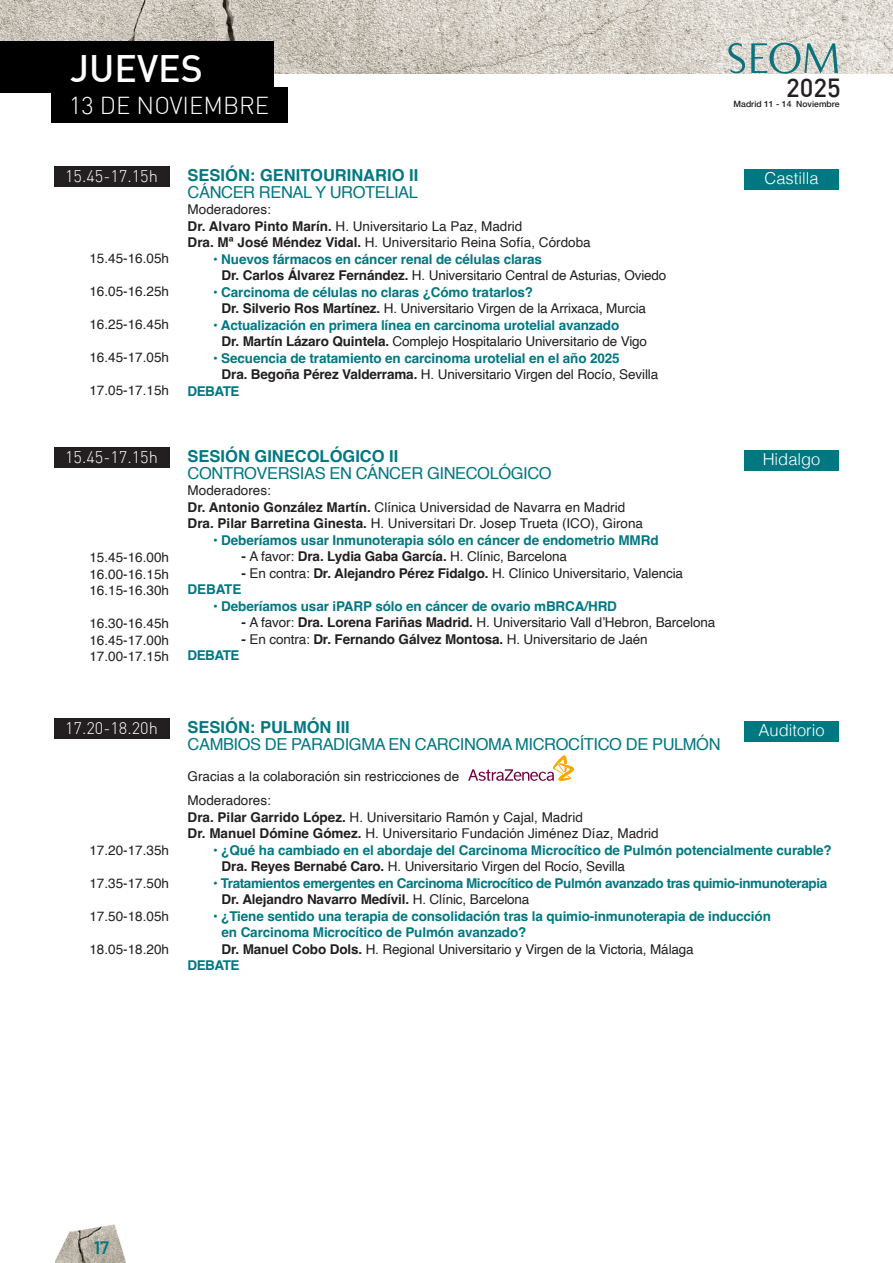
<style>
.page{position:relative;width:893px;height:1263px;background:#fff}
.page>*{position:absolute;margin:0;border:0;box-sizing:border-box;transform-origin:0 0}
.t1{font:500 37.5px "DIN";color:#fff}
.t2{font:500 25.65px "DIN";color:#231f20}
.t3{font:300 24px "DIN";color:#fff}
.t4{font:600 18px "Barlow";color:#007983}
.t5{font:16.5px "Helvetica";letter-spacing:-.025em;color:#007882}
.t6{font:700 16.5px "Helvetica";color:#007882}
.t7{font:300 16.5px "DIN";color:#fff}
.t8{font:300 16.5px "Helvetica";color:#fff}
.t9{font:13.5px "Helvetica";color:#231f20}
.t10{font:700 13.5px "Helvetica";letter-spacing:-.01em;color:#007882}
.t11{font:700 13.5px "Helvetica";letter-spacing:-.03em;color:#007882}
.t12{font:700 13.5px "Helvetica";letter-spacing:-.01em;color:#231f20}
.t13{font:500 8.7px "Helvetica Neue";color:#231f20}
.s1{font-weight:700}
.s2{font-weight:400}
</style>
<div class="page">
<img style="left:55px;top:1225px;width:71px;height:38px">
<img style="left:0;top:0;width:893px;height:74px">
<div style="left:0;top:42px;width:273px;height:51px;background:#000001"></div>
<div style="left:51px;top:87px;width:237px;height:36px;background:#000001"></div>
<svg style="left:728px;top:43px;width:17px;height:30px"></svg>
<svg style="left:751px;top:43px;width:87px;height:31px;background:#a3bbb8"></svg>
<div style="left:744px;top:169px;width:95px;height:21px;background:#007882"></div>
<div style="left:744px;top:721px;width:95px;height:21px;background:#007882"></div>
<div style="left:54px;top:166px;width:115px;height:21px;background:#231f20"></div>
<div style="left:54px;top:718px;width:115px;height:20px;background:#231f20"></div>
<div style="left:744px;top:450px;width:95px;height:21px;background:#007882"></div>
<div style="left:54px;top:447px;width:115px;height:21px;background:#231f20"></div>
<svg style="left:468px;top:755px;width:106px;height:26px"></svg>
<p class="t1" style="left:70px;top:45px;width:134px">JUEVES</p>
<p class="t3" style="left:69px;top:91px;width:202px">13 DE NOVIEMBRE</p>
<p class="t7" style="left:65px;top:166px;width:94px">15.45-17.15h</p>
<p class="t9" style="left:89px;top:248px;width:81px">15.45-16.05h</p>
<p class="t9" style="left:89px;top:281px;width:81px">16.05-16.25h</p>
<p class="t9" style="left:89px;top:314px;width:81px">16.25-16.45h</p>
<p class="t9" style="left:89px;top:347px;width:81px">16.45-17.05h</p>
<p class="t9" style="left:89px;top:380px;width:81px">17.05-17.15h</p>
<p class="t6" style="left:188px;top:166px;width:232px">SESIÓN: GENITOURINARIO II</p>
<p class="t5" style="left:188px;top:179px;width:232px">CÁNCER RENAL Y UROTELIAL</p>
<p class="t9" style="left:188px;top:199px;width:85px">Moderadores:</p>
<p class="t9" style="left:188px;top:216px;width:336px"><span class="s1">Dr. Alvaro Pinto Marín.</span> H. Universitario La Paz, Madrid</p>
<p class="t9" style="left:188px;top:232px;width:405px"><span class="s1">Dra. Mª José Méndez Vidal.</span> H. Universitario Reina Sofía, Córdoba</p>
<p class="t10" style="left:213px;top:251px;width:330px">• Nuevos fármacos en cáncer renal de células claras</p>
<p class="t9" style="left:222px;top:265px;width:446px"><span class="s1">Dr. Carlos Álvarez Fernández.</span> H. Universitario Central de Asturias, Oviedo</p>
<p class="t10" style="left:213px;top:284px;width:322px">• Carcinoma de células no claras ¿Cómo tratarlos?</p>
<p class="t9" style="left:222px;top:298px;width:426px"><span class="s1">Dr. Silverio Ros Martínez.</span> H. Universitario Virgen de la Arrixaca, Murcia</p>
<p class="t10" style="left:213px;top:317px;width:408px">• Actualización en primera línea en carcinoma urotelial avanzado</p>
<p class="t9" style="left:222px;top:331px;width:427px"><span class="s1">Dr. Martín Lázaro Quintela.</span> Complejo Hospitalario Universitario de Vigo</p>
<p class="t10" style="left:213px;top:350px;width:408px">• Secuencia de tratamiento en carcinoma urotelial en el año 2025</p>
<p class="t9" style="left:222px;top:364px;width:438px"><span class="s1">Dra. Begoña Pérez Valderrama.</span> H. Universitario Virgen del Rocío, Sevilla</p>
<p class="t10" style="left:188px;top:383px;width:53px">DEBATE</p>
<h2 class="t2" style="left:786px;top:71px;width:56px">2025</h2>
<p class="t13" style="left:733px;top:97px;width:107px">Madrid 11 - 14 Noviembre</p>
<p class="t8" style="left:764px;top:164px;width:56px">Castilla</p>
<p class="t6" style="left:188px;top:446px;width:212px">SESIÓN GINECOLÓGICO II</p>
<p class="t5" style="left:188px;top:460px;width:366px">CONTROVERSIAS EN CÁNCER GINECOLÓGICO</p>
<p class="t9" style="left:188px;top:480px;width:85px">Moderadores:</p>
<p class="t9" style="left:188px;top:497px;width:439px"><span class="s1">Dr. Antonio González Martín.</span> Clínica Universidad de Navarra en Madrid</p>
<p class="t9" style="left:188px;top:513px;width:457px"><span class="s1">Dra. Pilar Barretina Ginesta.</span> H. Universitari Dr. Josep Trueta (ICO), Girona</p>
<p class="t10" style="left:213px;top:532px;width:447px">• Deberíamos usar Inmunoterapia sólo en cáncer de endometrio MMRd</p>
<p class="t9" style="left:242px;top:546px;width:327px"><span class="s1">-</span> A favor: <span class="s1">Dra. Lydia Gaba García.</span> H. Clínic, Barcelona</p>
<p class="t9" style="left:242px;top:563px;width:443px"><span class="s1">-</span> En contra: <span class="s1">Dr. Alejandro Pérez Fidalgo.</span> H. Clínico Universitario, Valencia</p>
<p class="t10" style="left:188px;top:581px;width:55px">DEBATE</p>
<p class="t10" style="left:213px;top:598px;width:405px">• Deberíamos usar iPARP sólo en cáncer de ovario mBRCA/HRD</p>
<p class="t9" style="left:242px;top:612px;width:475px"><span class="s1">-</span> A favor: <span class="s1">Dra. Lorena Fariñas Madrid.</span> H. Universitario Vall d’Hebron, Barcelona</p>
<p class="t9" style="left:242px;top:629px;width:408px"><span class="s1">-</span> En contra: <span class="s1">Dr. Fernando Gálvez Montosa.</span> H. Universitario de Jaén</p>
<p class="t10" style="left:188px;top:647px;width:53px">DEBATE</p>
<p class="t7" style="left:65px;top:447px;width:94px">15.45-17.15h</p>
<p class="t8" style="left:763px;top:445px;width:59px">Hidalgo</p>
<p class="t9" style="left:89px;top:547px;width:81px">15.45-16.00h</p>
<p class="t9" style="left:89px;top:564px;width:81px">16.00-16.15h</p>
<p class="t9" style="left:89px;top:580px;width:81px">16.15-16.30h</p>
<p class="t9" style="left:89px;top:613px;width:81px">16.30-16.45h</p>
<p class="t9" style="left:89px;top:630px;width:81px">16.45-17.00h</p>
<p class="t9" style="left:89px;top:646px;width:81px">17.00-17.15h</p>
<p class="t7" style="left:65px;top:718px;width:94px">17.20-18.20h</p>
<p class="t9" style="left:89px;top:840px;width:81px">17.20-17.35h</p>
<p class="t9" style="left:89px;top:873px;width:81px">17.35-17.50h</p>
<p class="t9" style="left:89px;top:906px;width:81px">17.50-18.05h</p>
<p class="t9" style="left:89px;top:939px;width:81px">18.05-18.20h</p>
<p class="t6" style="left:188px;top:717px;width:164px">SESIÓN: PULMÓN III</p>
<p class="t5" style="left:188px;top:731px;width:535px">CAMBIOS DE PARADIGMA EN CARCINOMA MICROCÍTICO DE PULMÓN</p>
<p class="t9" style="left:188px;top:766px;width:273px">Gracias a la colaboración sin restricciones de</p>
<p class="t9" style="left:188px;top:790px;width:85px">Moderadores:</p>
<p class="t9" style="left:188px;top:807px;width:397px"><span class="s1">Dra. Pilar Garrido López.</span> H. Universitario Ramón y Cajal, Madrid</p>
<p class="t9" style="left:188px;top:823px;width:473px"><span class="s1">Dr. Manuel Dómine Gómez.</span> H. Universitario Fundación Jiménez Díaz, Madrid</p>
<p class="t10" style="left:213px;top:842px;width:620px">• ¿Qué ha cambiado en el abordaje del Carcinoma Microcítico de Pulmón potencialmente curable?</p>
<p class="t9" style="left:222px;top:856px;width:405px"><span class="s1">Dra. Reyes Bernabé Caro.</span> H. Universitario Virgen del Rocío, Sevilla</p>
<p class="t11" style="left:213px;top:875px;width:616px">• Tratamientos emergentes en Carcinoma Microcítico de Pulmón avanzado tras quimio-inmunoterapia</p>
<p class="t12" style="left:222px;top:891px;width:309px">Dr. Alejandro Navarro Medívil. <span class="s2">H. Clínic, Barcelona</span></p>
<p class="t10" style="left:213px;top:908px;width:559px">• ¿Tiene sentido una terapia de consolidación tras la quimio-inmunoterapia de inducción</p>
<p class="t10" style="left:222px;top:924px;width:306px">en Carcinoma Microcítico de Pulmón avanzado?</p>
<p class="t9" style="left:222px;top:939px;width:474px"><span class="s1">Dr. Manuel Cobo Dols.</span> H. Regional Universitario y Virgen de la Victoria, Málaga</p>
<p class="t10" style="left:188px;top:957px;width:53px">DEBATE</p>
<p class="t8" style="left:758px;top:716px;width:68px">Auditorio</p>
<h3 class="t4" style="left:94px;top:1234px;width:17px">17</h3>
</div>
